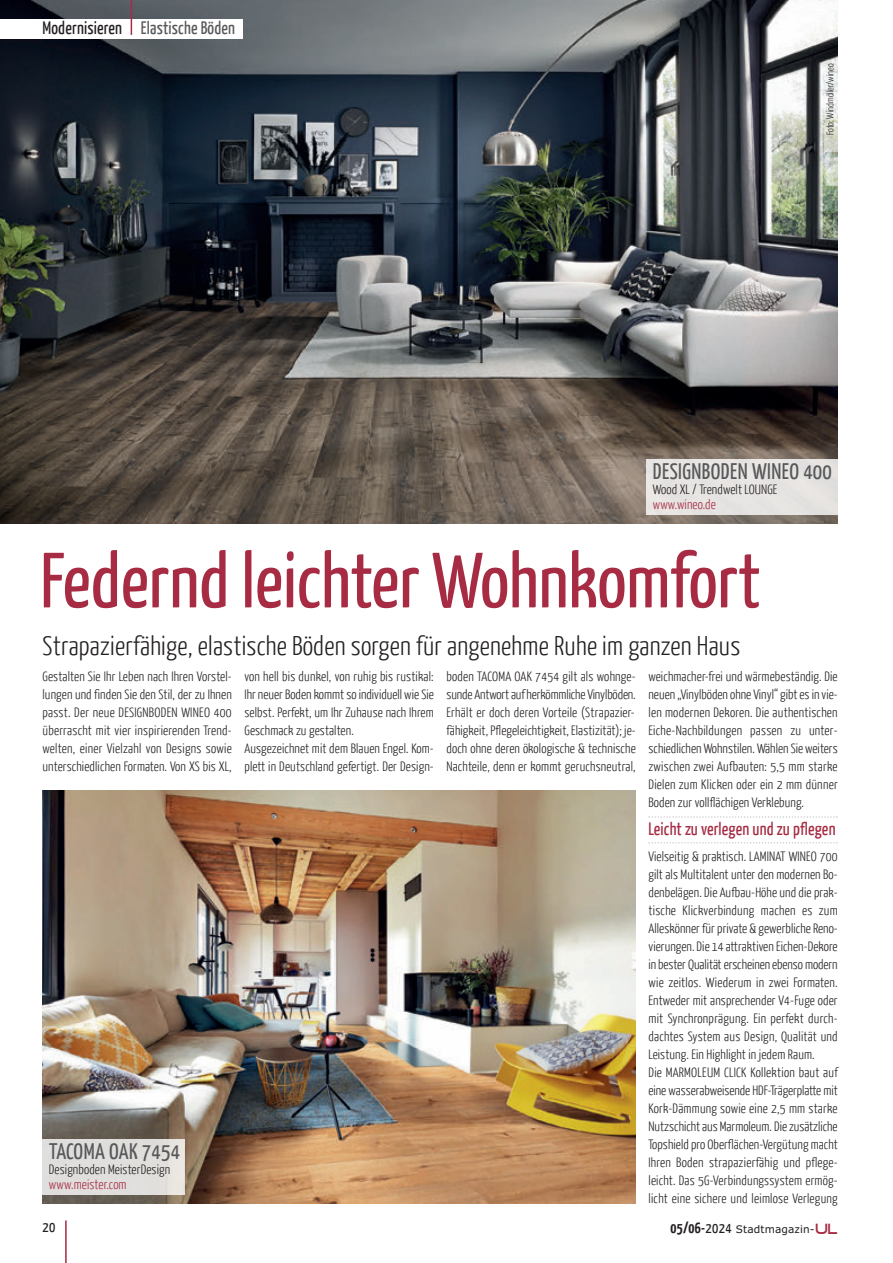
<style>
.page{position:relative;width:893px;height:1263px;background:#fff}
.page>*{position:absolute;margin:0;border:0;box-sizing:border-box;transform-origin:0 0}
.t1{font:78px "Yanone Kaffeesatz";color:#a62b43}
.t2{font:300 27px "Yanone Kaffeesatz";letter-spacing:.01em;color:#231f20}
.t3{font:22.5px "Yanone Kaffeesatz";letter-spacing:.02em;color:#57585a}
.t4{font:18px "Yanone Kaffeesatz";letter-spacing:.01em;color:#a62b43}
.t5{font:18px "Yanone Kaffeesatz";letter-spacing:.01em;color:#57585a}
.t6{font:15px "Yanone Kaffeesatz";color:#231f20}
.t7{font:300 13.5px/18px "Yanone Kaffeesatz";letter-spacing:.01em;color:#231f20;text-align:justify}
.t8{font:300 13.5px "Yanone Kaffeesatz";letter-spacing:.01em;color:#a62b43}
.t9{font:10.5px "XBOX360";letter-spacing:.01em;color:#231f20}
.t10{font:300 9.75px "Yanone Kaffeesatz";color:#231f20}
.s1{color:#231f20}
.s2{font-family:"Yanone Kaffeesatz";font-weight:700;font-size:15px}
.s3{font-family:"Yanone Kaffeesatz";font-size:15px}
.s4{font-family:"Good Times";font-size:15px;color:#a62b43}
</style>
<div class="page">
<img style="left:0;top:0;width:838px;height:523px">
<img style="left:43px;top:791px;width:593px;height:412px">
<svg style="left:648px;top:816px;width:190px;height:2px"></svg>
<svg style="left:648px;top:842px;width:190px;height:1px"></svg>
<div style="left:0;top:19px;width:242px;height:19px;background:#fff"></div>
<hr style="left:131px;top:0;width:1px;height:35px;background:#a62b43">
<div style="left:646px;top:459px;width:192px;height:55px;background:#e7e4e2"></div>
<div style="left:43px;top:1140px;width:142px;height:55px;background:#e0dfdc"></div>
<hr style="left:65px;top:1220px;width:2px;height:43px;background:#a62b43">
<p class="t5" style="left:43px;top:17px;width:194px"><span class="s1">Modernisieren</span> Elastische Böden</p>
<p class="t10" style="left:824px;top:135px;width:72px;rotate:-90deg">Foto: Windmöller/wineo</p>
<p class="t3" style="left:653px;top:457px;width:181px">DESIGNBODEN WINEO 400</p>
<p class="t7" style="left:653px;top:480px;width:126px">Wood XL / Trendwelt LOUNGE</p>
<p class="t8" style="left:653px;top:496px;width:65px">www.wineo.de</p>
<p class="t1" style="left:40px;top:533px;width:722px">Federnd leichter Wohnkomfort</p>
<p class="t2" style="left:43px;top:629px;width:699px">Strapazierfähige, elastische Böden sorgen für angenehme Ruhe im ganzen Haus</p>
<p class="t7" style="left:43px;top:667px;width:191px">Gestalten Sie Ihr Leben nach Ihren Vorstel&shy;lungen und finden Sie den Stil, der zu Ihnen passt. Der neue DESIGNBODEN WINEO 400 überrascht mit vier inspirierenden Trend - welten, einer Vielzahl von Designs sowie unter schiedlichen Formaten. Von XS bis XL,</p>
<p class="t7" style="left:244px;top:667px;width:191px">von hell bis dunkel, von ruhig bis rustikal:<br>Ihr neuer Boden kommt so individuell wie Sie selbst. Perfekt, um Ihr Zuhause nach Ihrem Geschmack zu gestalten.</p>
<p class="t7" style="left:446px;top:667px;width:191px">boden TACOMA OAK 7454 gilt als wohnge - sunde Antwort auf herkömmliche Vinylböden.<br>Erhält er doch deren Vorteile (Strapazier&shy;fähigkeit, Pflegeleichtigkeit, Elastizität); je&shy;doch ohne deren ökologische &amp; technische Nachteile, denn er kommt geruchsneutral,</p>
<p class="t7" style="left:648px;top:667px;width:191px">weichmacher-frei und wärmebeständig. Die neuen „Vinylböden ohne Vinyl“ gibt es in vie&shy;len modernen Dekoren. Die authentischen Eiche-Nachbildungen passen zu unter&shy;schiedlichen Wohnstilen. Wählen Sie weiters zwischen zwei Aufbauten: 5,5 mm starke Dielen zum Klicken oder ein 2 mm dünner Boden zur vollflächigen Verklebung.</p>
<p class="t4" style="left:648px;top:818px;width:189px">Leicht zu verlegen und zu pflegen</p>
<p class="t7" style="left:648px;top:847px;width:191px">Vielseitig &amp; praktisch. LAMINAT WINEO 700 gilt als Multitalent unter den modernen Bo&shy;denbelägen. Die Aufbau-Höhe und die prak&shy;tische Klickverbindung machen es zum Alleskönner für private &amp; gewerbliche Reno&shy;vierungen. Die 14 attraktiven Eichen-Dekore in bester Qualität erscheinen ebenso modern wie zeitlos. Wiederum in zwei Formaten.<br>Entweder mit ansprechender V4-Fuge oder mit Synchronprägung. Ein perfekt durch&shy;dachtes System aus Design, Qualität und Leistung. Ein Highlight in jedem Raum.</p>
<p class="t7" style="left:648px;top:1063px;width:191px">Die MARMOLEUM CLICK Kollektion baut auf eine wasserabweisende HDF-Trägerplatte mit Kork-Dämmung sowie eine 2,5 mm starke Nutzschicht aus Marmoleum. Die zusätzliche Topshield pro Oberflächen-Vergütung macht Ihren Boden strapazierfähig und pflege&shy;leicht. Das 5G-Verbindungssystem ermög&shy;licht eine sichere und leimlose Verlegung</p>
<p class="t7" style="left:244px;top:739px;width:191px">Ausgezeichnet mit dem Blauen Engel. Kom&shy;plett in Deutschland gefertigt. Der Design-</p>
<p class="t3" style="left:49px;top:1138px;width:133px">TACOMA OAK 7454</p>
<p class="t7" style="left:49px;top:1160px;width:123px">Designboden MeisterDesign</p>
<p class="t8" style="left:49px;top:1176px;width:79px">www.meister.com</p>
<p class="t6" style="left:43px;top:1217px;width:14px">20</p>
<p class="t9" style="left:671px;top:1225px;width:169px"><span class="s2">05/06-</span><span class="s3">2024</span> Stadtmagazin-<span class="s4">UL</span></p>
</div>
